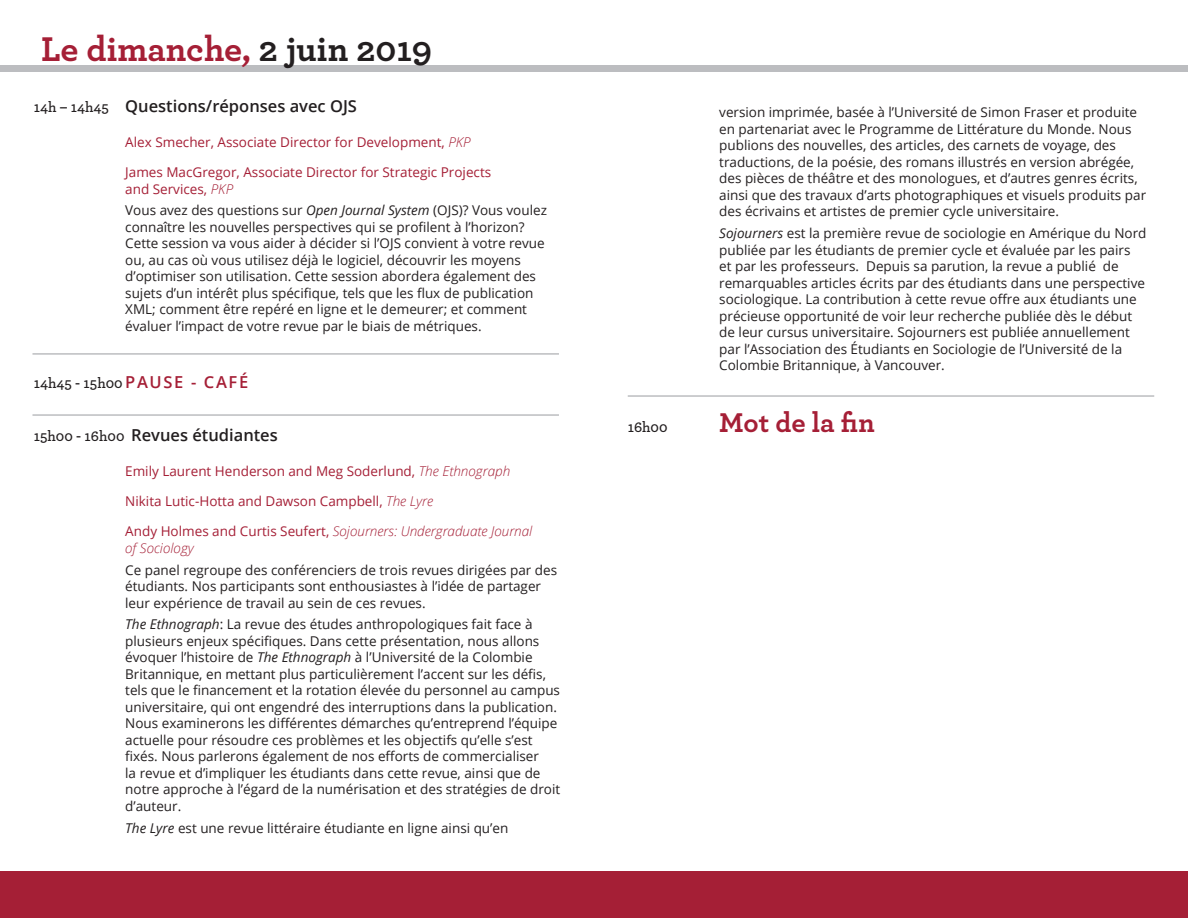
<style>
.page{position:relative;width:1188px;height:918px;background:#fff}
.page>*{position:absolute;margin:0;border:0;box-sizing:border-box;transform-origin:0 0}
.t1{font:700 36px "Archer";color:#a51f36}
.t2{font:700 28.5px "Archer";letter-spacing:-.005em;color:#a51f36}
.Times_space{font:600 16.5px "Open Sans";color:#231f20}
.Times_space-2{font:600 15px "Archer";color:#231f20}
.Speakers_Bios{font:13.5px/16.5px "Open Sans";color:#231f20}
.Times_space-3{font:13.5px/16.5px "Open Sans";color:#a51f36}
.Times_space-4{font:italic 300 13.5px/16.5px "Open Sans";color:#a51f36}
.s1{color:#231f20}
.s2{font-family:"Archer";font-size:15px}
.s3{font-weight:300;font-style:italic}
.s4{font-style:italic}
.s5{font-family:"Open Sans";font-size:16.5px;color:#a51f36}
.s6{font-weight:400;font-style:normal}
</style>
<div class="page">
<div style="left:0;top:872px;width:594px;height:46px;background:#a51f36"></div>
<hr style="left:32px;top:414px;width:527px;height:2px;background:#bcbdc0">
<hr style="left:32px;top:353px;width:527px;height:2px;background:#bcbdc0">
<div style="left:0;top:65px;width:1188px;height:6px;background:#bcbdc0"></div>
<div style="left:594px;top:872px;width:594px;height:46px;background:#a51f36"></div>
<hr style="left:628px;top:395px;width:526px;height:2px;background:#bcbdc0">
<h6 class="t1" style="left:41px;top:20px;width:393px">Le dimanche, <span class="s1">2 juin 2019</span></h6>
<p class="Times_space" style="left:34px;top:95px;width:325px"><span class="s2">14h – 14h45</span> Questions/réponses avec OJS</p>
<p class="Times_space-3" style="left:125px;top:134px;width:347px">Alex Smecher, Associate Director for Development, <span class="s3">PKP</span></p>
<p class="Times_space-3" style="left:125px;top:164px;width:368px">James MacGregor, Associate Director for Strategic Projects and Services, <span class="s3">PKP</span></p>
<p class="Speakers_Bios" style="left:125px;top:202px;width:423px">Vous avez des questions sur <span class="s4">Open Journal System</span> (OJS)? Vous voulez connaître les nouvelles perspectives qui se profilent à l’horizon?<br>Cette session va vous aider à décider si l’OJS convient à votre revue ou, au cas où vous utilisez déjà le logiciel, découvrir les moyens d’optimiser son utilisation. Cette session abordera également des sujets d’un intérêt plus spécifique, tels que les flux de publication XML; comment être repéré en ligne et le demeurer; et comment évaluer l’impact de votre revue par le biais de métriques.</p>
<p class="Times_space-2" style="left:34px;top:372px;width:216px">14h45 - 15h00<span class="s5">PAUSE - CAFÉ</span></p>
<p class="Times_space" style="left:34px;top:424px;width:246px"><span class="s2">15h00 - 16h00</span> Revues étudiantes</p>
<p class="Times_space-3" style="left:125px;top:463px;width:387px">Emily Laurent Henderson and Meg Soderlund, <span class="s3">The Ethnograph</span></p>
<p class="Times_space-3" style="left:125px;top:493px;width:309px">Nikita Lutic-Hotta and Dawson Campbell, <span class="s3">The Lyre</span></p>
<p class="Times_space-4" style="left:125px;top:523px;width:409px"><span class="s6">Andy Holmes and Curtis Seufert,</span> Sojourners: Undergraduate Journal of Sociology</p>
<p class="Speakers_Bios" style="left:125px;top:561px;width:434px">Ce panel regroupe des conférenciers de trois revues dirigées par des étudiants. Nos participants sont enthousiastes à l’idée de partager leur expérience de travail au sein de ces revues.</p>
<p class="Speakers_Bios" style="left:125px;top:616px;width:437px"><span class="s4">The Ethnograph</span>: La revue des études anthropologiques fait face à plusieurs enjeux spécifiques. Dans cette présentation, nous allons évoquer l’histoire de <span class="s4">The Ethnograph</span> à l’Université de la Colombie Britannique, en mettant plus particulièrement l’accent sur les défis, tels que le financement et la rotation élevée du personnel au campus universitaire, qui ont engendré des interruptions dans la publication.<br>Nous examinerons les différentes démarches qu’entreprend l’équipe actuelle pour résoudre ces problèmes et les objectifs qu’elle s’est fixés. Nous parlerons également de nos efforts de commercialiser<br>la revue et d’impliquer les étudiants dans cette revue, ainsi que de notre approche à l’égard de la numérisation et des stratégies de droit d’auteur.</p>
<p class="Speakers_Bios" style="left:125px;top:819px;width:385px"><span class="s4">The Lyre</span> est une revue littéraire étudiante en ligne ainsi qu’en</p>
<p class="Speakers_Bios" style="left:719px;top:104px;width:428px">version imprimée, basée à l’Université de Simon Fraser et produite en partenariat avec le Programme de Littérature du Monde. Nous publions des nouvelles, des articles, des carnets de voyage, des traductions, de la poésie, des romans illustrés en version abrégée, des pièces de théâtre et des monologues, et d’autres genres écrits, ainsi que des travaux d’arts photographiques et visuels produits par des écrivains et artistes de premier cycle universitaire.</p>
<p class="Speakers_Bios" style="left:719px;top:225px;width:429px"><span class="s4">Sojourners</span> est la première revue de sociologie en Amérique du Nord publiée par les étudiants de premier cycle et évaluée par les pairs<br>et par les professeurs. Depuis sa parution, la revue a publié de remarquables articles écrits par des étudiants dans une perspective sociologique. La contribution à cette revue offre aux étudiants une précieuse opportunité de voir leur recherche publiée dès le début de leur cursus universitaire. Sojourners est publiée annuellement par l’Association des Étudiants en Sociologie de l’Université de la Colombie Britannique, à Vancouver.</p>
<h6 class="Times_space-2" style="left:628px;top:415px;width:41px">16h00</h6>
<h6 class="t2" style="left:719px;top:400px;width:157px">Mot de la fin</h6>
</div>
